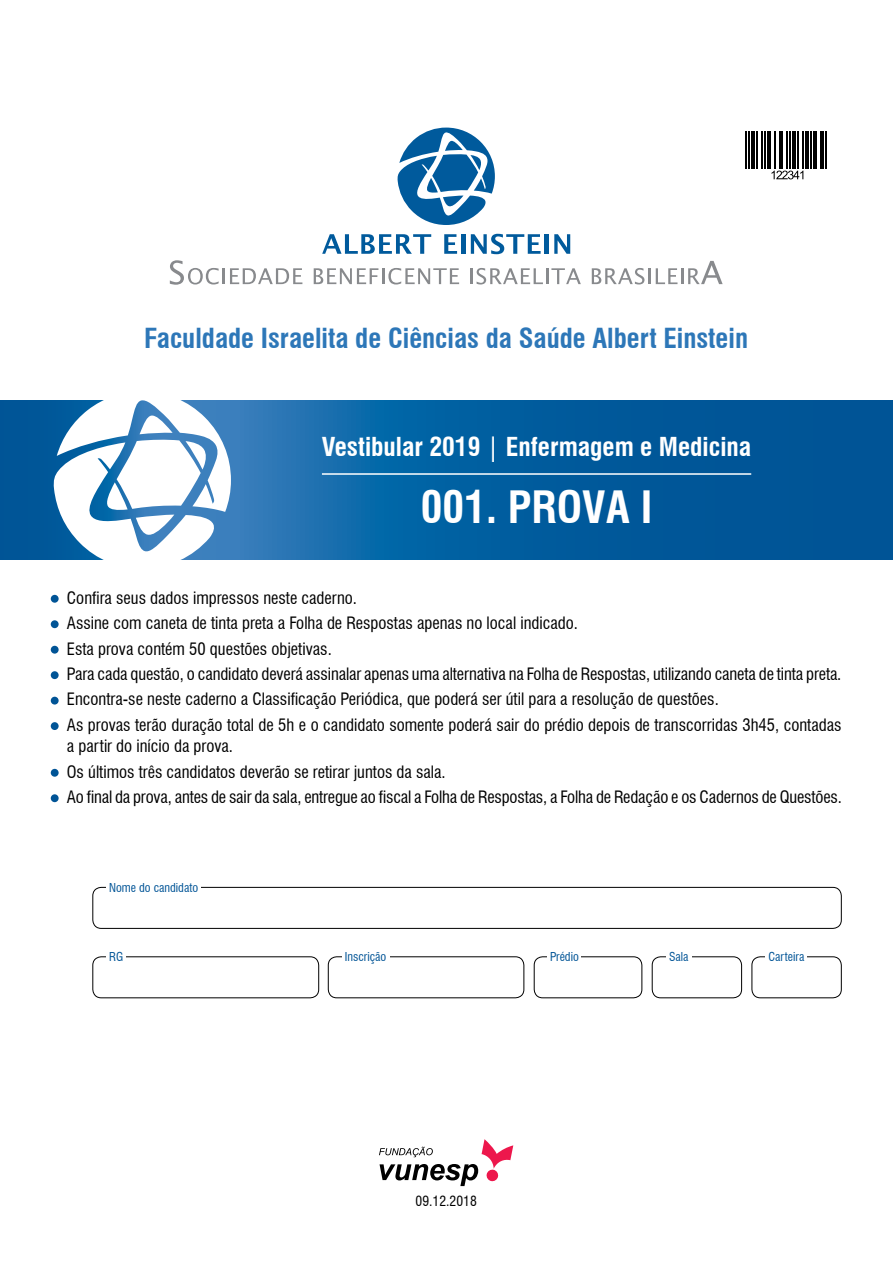
<style>
.page{position:relative;width:893px;height:1263px;background:#fff}
.page>*{position:absolute;margin:0;border:0;box-sizing:border-box;transform-origin:0 0}
.t1{font:700 condensed 43.5px "Swiss 721 BT";color:#fff}
.t2{font:700 condensed 27px "Swiss 721 BT";color:#2d77b8}
.t3{font:700 condensed 25.5px "Swiss 721 BT";color:#fff}
.t4{font:condensed 16.65px/25.5px "Swiss 721 BT";color:#000}
.t5{font:condensed 13.65px "Swiss 721 BT";color:#000}
.t6{font:condensed 12px "Swiss 721 BT";color:#005496}
.s1{font-weight:400}
</style>
<div class="page">
<svg style="left:397px;top:128px;width:98px;height:97px"></svg>
<svg style="left:322px;top:234px;width:109px;height:20px"></svg>
<svg style="left:444px;top:234px;width:13px;height:20px"></svg>
<hr style="left:461px;top:234px;width:4px;height:20px;background:#005a9c">
<svg style="left:471px;top:234px;width:70px;height:20px"></svg>
<hr style="left:545px;top:234px;width:4px;height:20px;background:#005a9c">
<svg style="left:554px;top:234px;width:16px;height:20px"></svg>
<svg style="left:170px;top:260px;width:132px;height:25px"></svg>
<svg style="left:314px;top:268px;width:145px;height:16px"></svg>
<hr style="left:470px;top:268px;width:3px;height:16px;background:#888a8d">
<svg style="left:477px;top:268px;width:104px;height:16px"></svg>
<svg style="left:592px;top:268px;width:52px;height:16px"></svg>
<hr style="left:648px;top:268px;width:3px;height:16px;background:#888a8d">
<svg style="left:656px;top:261px;width:67px;height:23px"></svg>
<div style="left:51px;top:595px;width:8px;height:8px;background:#005496;border-radius:50%"></div>
<div style="left:51px;top:620px;width:8px;height:8px;background:#005496;border-radius:50%"></div>
<div style="left:51px;top:646px;width:8px;height:8px;background:#005496;border-radius:50%"></div>
<div style="left:51px;top:671px;width:8px;height:8px;background:#005496;border-radius:50%"></div>
<div style="left:51px;top:697px;width:8px;height:7px;background:#005496;border-radius:50%"></div>
<div style="left:51px;top:722px;width:8px;height:8px;background:#005496;border-radius:50%"></div>
<div style="left:51px;top:769px;width:8px;height:8px;background:#005496;border-radius:50%"></div>
<div style="left:51px;top:794px;width:8px;height:8px;background:#005496;border-radius:50%"></div>
<svg style="left:379px;top:1139px;width:134px;height:47px"></svg>
<div style="left:92px;top:887px;width:750px;height:42px;border:1px solid #000;border-radius:9px"></div>
<div style="left:107px;top:879px;width:94px;height:16px;background:#fff"></div>
<div style="left:534px;top:956px;width:108px;height:42px;border:1px solid #000;border-radius:9px"></div>
<div style="left:548px;top:949px;width:33px;height:15px;background:#fff"></div>
<div style="left:652px;top:956px;width:90px;height:42px;border:1px solid #000;border-radius:9px"></div>
<div style="left:666px;top:949px;width:26px;height:16px;background:#fff"></div>
<div style="left:751px;top:956px;width:91px;height:42px;border:1px solid #000;border-radius:9px"></div>
<div style="left:766px;top:949px;width:41px;height:16px;background:#fff"></div>
<div style="left:328px;top:956px;width:196px;height:42px;border:1px solid #000;border-radius:9px"></div>
<div style="left:342px;top:949px;width:47px;height:15px;background:#fff"></div>
<div style="left:92px;top:956px;width:227px;height:42px;border:1px solid #000;border-radius:9px"></div>
<div style="left:107px;top:949px;width:19px;height:15px;background:#fff"></div>
<div style="left:0;top:400px;width:162px;height:159px;background:#005597"></div>
<svg style="left:231px;top:400px;width:662px;height:159px;background:#075fa0"></svg>
<svg style="left:53px;top:400px;width:178px;height:160px"></svg>
<hr style="left:322px;top:473px;width:429px;height:2px;background:#fff">
<hr style="left:746px;top:131px;width:1px;height:37px;background:#000">
<hr style="left:749px;top:131px;width:1px;height:37px;background:#000">
<hr style="left:751px;top:131px;width:4px;height:37px;background:#000">
<hr style="left:757px;top:131px;width:1px;height:37px;background:#000">
<hr style="left:761px;top:131px;width:2px;height:37px;background:#000">
<hr style="left:764px;top:131px;width:1px;height:37px;background:#000">
<hr style="left:767px;top:131px;width:4px;height:37px;background:#000">
<hr style="left:774px;top:131px;width:2px;height:37px;background:#000">
<hr style="left:780px;top:131px;width:3px;height:37px;background:#000">
<hr style="left:787px;top:131px;width:1px;height:37px;background:#000">
<hr style="left:790px;top:131px;width:1px;height:37px;background:#000">
<hr style="left:792px;top:131px;width:4px;height:37px;background:#000">
<hr style="left:797px;top:131px;width:2px;height:37px;background:#000">
<hr style="left:803px;top:131px;width:1px;height:37px;background:#000">
<hr style="left:805px;top:131px;width:4px;height:37px;background:#000">
<hr style="left:810px;top:131px;width:1px;height:37px;background:#000">
<hr style="left:813px;top:131px;width:4px;height:37px;background:#000">
<hr style="left:821px;top:131px;width:3px;height:37px;background:#000">
<hr style="left:826px;top:131px;width:1px;height:37px;background:#000">
<svg style="left:771px;top:171px;width:32px;height:8px"></svg>
<h2 class="t2" style="left:144px;top:322px;width:605px">Faculdade Israelita de Ciências da Saúde Albert Einstein</h2>
<h3 class="t3" style="left:322px;top:432px;width:431px">Vestibular 2019 <span class="s1">|</span> Enfermagem e Medicina</h3>
<h1 class="t1" style="left:421px;top:481px;width:233px">001. PROVA I</h1>
<p class="t4" style="left:67px;top:585px;width:776px">Confira seus dados impressos neste caderno.<br>Assine com caneta de tinta preta a Folha de Respostas apenas no local indicado.<br>Esta prova contém 50 questões objetivas.<br>Para cada questão, o candidato deverá assinalar apenas uma alternativa na Folha de Respostas, utilizando caneta de tinta preta.<br>Encontra-se neste caderno a Classificação Periódica, que poderá ser útil para a resolução de questões.<br>As provas terão duração total de 5h e o candidato somente poderá sair do prédio depois de transcorridas 3h45, contadas</p>
<p class="t4" style="left:67px;top:733px;width:776px">a partir do início da prova.<br>Os últimos três candidatos deverão se retirar juntos da sala.<br>Ao final da prova, antes de sair da sala, entregue ao fiscal a Folha de Respostas, a Folha de Redação e os Cadernos de Questões.</p>
<p class="t6" style="left:109px;top:880px;width:90px">Nome do candidato</p>
<p class="t6" style="left:109px;top:950px;width:16px">RG</p>
<p class="t6" style="left:345px;top:949px;width:43px">Inscrição</p>
<p class="t6" style="left:550px;top:950px;width:30px">Prédio</p>
<p class="t6" style="left:669px;top:950px;width:21px">Sala</p>
<p class="t6" style="left:768px;top:950px;width:37px">Carteira</p>
<p class="t5" style="left:416px;top:1193px;width:63px">09.12.2018</p>
</div>
